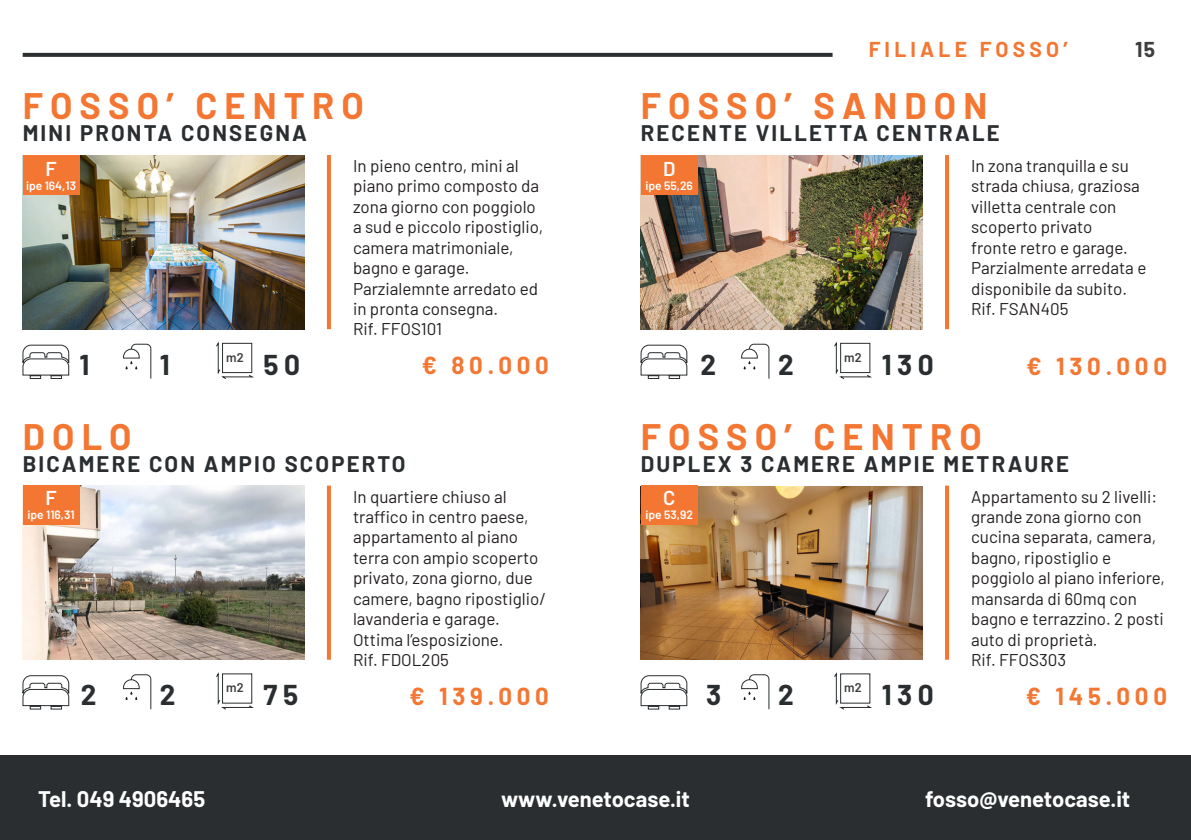
<style>
.page{position:relative;width:1191px;height:840px;background:#fff}
.page>*{position:absolute;margin:0;border:0;box-sizing:border-box;transform-origin:0 0}
.t1{font:700 36px "Barlow";letter-spacing:.2em;color:#f37733}
.t2{font:700 28px "Barlow";letter-spacing:.2em;color:#2a2e30}
.t3{font:700 24px "Barlow";letter-spacing:.2em;color:#f37733}
.t4{font:700 22px "Barlow";letter-spacing:.1em;color:#2a2e30}
.t5{font:700 22px "Barlow";color:#fff}
.t6{font:700 21px "Barlow";letter-spacing:.2em;color:#f37733}
.t7{font:700 21px "Barlow";color:#3e3e3f}
.t8{font:600 20px "Barlow";color:#fff}
.t9{font:17px/20.4px "Barlow";color:#231f20}
.t10{font:600 12.6px "Barlow";color:#3e3e3f}
.t11{font:600 12px "Barlow";color:#fff}
</style>
<div class="page">
<svg style="left:23px;top:53px;width:809px;height:4px;background:#303436"></svg>
<div style="left:0;top:755px;width:1191px;height:84px;background:#2a2e30"></div>
<hr style="left:327px;top:155px;width:4px;height:174px;background:#f37733">
<hr style="left:945px;top:155px;width:4px;height:174px;background:#f37733">
<hr style="left:327px;top:485px;width:4px;height:174px;background:#f37733">
<hr style="left:945px;top:485px;width:4px;height:174px;background:#f37733">
<svg style="left:216px;top:341px;width:38px;height:38px"></svg>
<svg style="left:123px;top:343px;width:29px;height:36px"></svg>
<svg style="left:22px;top:344px;width:48px;height:35px"></svg>
<svg style="left:834px;top:341px;width:38px;height:38px"></svg>
<svg style="left:741px;top:343px;width:29px;height:36px"></svg>
<svg style="left:640px;top:344px;width:47px;height:35px"></svg>
<svg style="left:216px;top:672px;width:38px;height:38px"></svg>
<svg style="left:123px;top:674px;width:29px;height:35px"></svg>
<svg style="left:22px;top:675px;width:48px;height:35px"></svg>
<svg style="left:834px;top:672px;width:38px;height:38px"></svg>
<svg style="left:741px;top:674px;width:29px;height:35px"></svg>
<svg style="left:640px;top:675px;width:47px;height:35px"></svg>
<img style="left:23px;top:485px;width:282px;height:174px">
<img style="left:23px;top:155px;width:282px;height:174px">
<img style="left:641px;top:486px;width:282px;height:173px">
<img style="left:641px;top:155px;width:282px;height:174px">
<div style="left:641px;top:485px;width:56px;height:40px;background:#f37733"></div>
<div style="left:641px;top:155px;width:56px;height:40px;background:#f37733"></div>
<div style="left:23px;top:155px;width:56px;height:40px;background:#f37733"></div>
<div style="left:23px;top:485px;width:56px;height:40px;background:#f37733"></div>
<p class="t6" style="left:868px;top:34px;width:201px">FILIALE FOSSO’</p>
<p class="t7" style="left:1135px;top:34px;width:22px">15</p>
<p class="t1" style="left:23px;top:79px;width:342px">FOSSO’ CENTRO</p>
<p class="t1" style="left:641px;top:79px;width:348px">FOSSO’ SANDON</p>
<p class="t4" style="left:23px;top:117px;width:286px">MINI PRONTA CONSEGNA</p>
<p class="t4" style="left:641px;top:117px;width:360px">RECENTE VILLETTA CENTRALE</p>
<p class="t8" style="left:45px;top:154px;width:13px">F</p>
<p class="t11" style="left:26px;top:177px;width:52px">ipe 164,13</p>
<p class="t9" style="left:353px;top:154px;width:192px">In pieno centro, mini al piano primo composto da zona giorno con poggiolo a sud e piccolo ripostiglio, camera matrimoniale, bagno e garage.<br>Parzialemnte arredato ed in pronta consegna.</p>
<p class="t9" style="left:353px;top:317px;width:90px">Rif. FFOS101</p>
<p class="t8" style="left:663px;top:154px;width:14px">D</p>
<p class="t11" style="left:645px;top:177px;width:49px">ipe 55,26</p>
<p class="t9" style="left:971px;top:154px;width:177px">In zona tranquilla e su strada chiusa, graziosa villetta centrale con scoperto privato<br>fronte retro e garage.<br>Parzialmente arredata e disponibile da subito.</p>
<p class="t9" style="left:971px;top:297px;width:99px">Rif. FSAN405</p>
<p class="t10" style="left:226px;top:347px;width:19px">m2</p>
<p class="t10" style="left:844px;top:347px;width:19px">m2</p>
<p class="t2" style="left:79px;top:344px;width:11px">1</p>
<p class="t2" style="left:160px;top:344px;width:11px">1</p>
<p class="t2" style="left:263px;top:344px;width:38px">50</p>
<p class="t2" style="left:700px;top:344px;width:17px">2</p>
<p class="t2" style="left:778px;top:344px;width:17px">2</p>
<p class="t2" style="left:881px;top:344px;width:54px">130</p>
<p class="t3" style="left:422px;top:348px;width:129px">€ 80.000</p>
<p class="t3" style="left:1026px;top:348px;width:142px">€ 130.000</p>
<p class="t1" style="left:23px;top:410px;width:110px">DOLO</p>
<p class="t1" style="left:641px;top:410px;width:342px">FOSSO’ CENTRO</p>
<p class="t4" style="left:641px;top:447px;width:430px">DUPLEX 3 CAMERE AMPIE METRAURE</p>
<p class="t4" style="left:23px;top:447px;width:384px">BICAMERE CON AMPIO SCOPERTO</p>
<p class="t8" style="left:45px;top:483px;width:13px">F</p>
<p class="t11" style="left:27px;top:506px;width:49px">ipe 116,31</p>
<p class="t9" style="left:353px;top:484px;width:155px">In quartiere chiuso al</p>
<p class="t9" style="left:353px;top:505px;width:177px">traffico in centro paese,</p>
<p class="t9" style="left:353px;top:525px;width:166px">appartamento al piano</p>
<p class="t9" style="left:353px;top:546px;width:187px">terra con ampio scoperto</p>
<p class="t9" style="left:353px;top:566px;width:181px">privato, zona giorno, due</p>
<p class="t9" style="left:353px;top:586px;width:195px">camere, bagno ripostiglio/</p>
<p class="t9" style="left:353px;top:607px;width:148px">lavanderia e garage.</p>
<p class="t9" style="left:353px;top:627px;width:152px">Ottima l’esposizione.</p>
<p class="t9" style="left:353px;top:648px;width:97px">Rif. FDOL205</p>
<p class="t8" style="left:663px;top:483px;width:14px">C</p>
<p class="t11" style="left:645px;top:506px;width:49px">ipe 53,92</p>
<p class="t10" style="left:226px;top:678px;width:19px">m2</p>
<p class="t10" style="left:844px;top:678px;width:19px">m2</p>
<p class="t2" style="left:81px;top:674px;width:17px">2</p>
<p class="t2" style="left:160px;top:674px;width:17px">2</p>
<p class="t2" style="left:263px;top:674px;width:36px">75</p>
<p class="t2" style="left:706px;top:674px;width:17px">3</p>
<p class="t2" style="left:778px;top:674px;width:17px">2</p>
<p class="t3" style="left:409px;top:678px;width:141px">€ 139.000</p>
<p class="t9" style="left:971px;top:484px;width:195px">Appartamento su 2 livelli: grande zona giorno con cucina separata, camera, bagno, ripostiglio e poggiolo al piano inferiore, mansarda di 60mq con bagno e terrazzino. 2 posti auto di proprietà.</p>
<p class="t9" style="left:971px;top:648px;width:96px">Rif. FFOS303</p>
<p class="t2" style="left:881px;top:674px;width:54px">130</p>
<p class="t3" style="left:1025px;top:678px;width:143px">€ 145.000</p>
<p class="t5" style="left:38px;top:782px;width:169px">Tel. 049 4906465</p>
<p class="t5" style="left:925px;top:782px;width:207px">fosso@venetocase.it</p>
<p class="t5" style="left:501px;top:782px;width:190px">www.venetocase.it</p>
</div>
